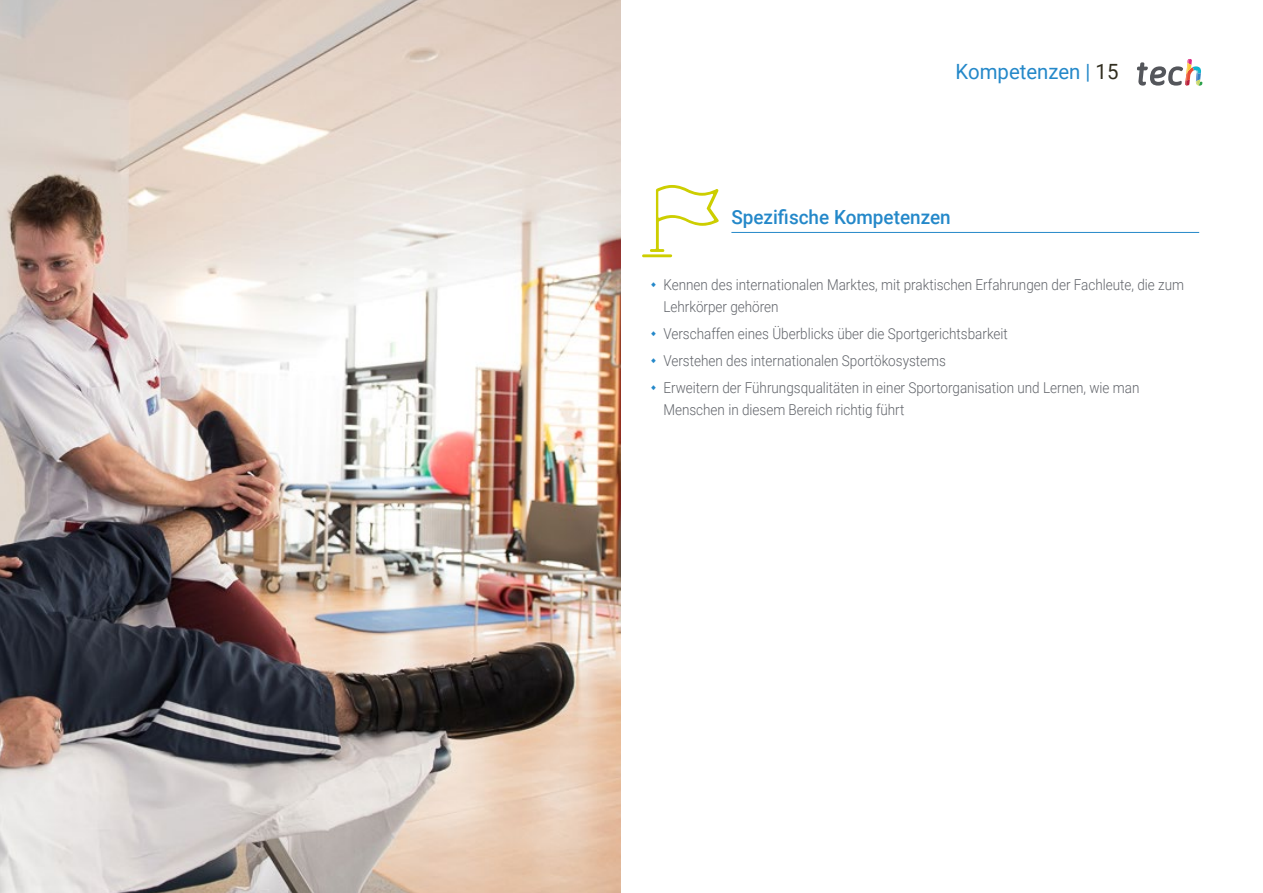
<style>
.page{position:relative;width:1263px;height:893px;background:#fff}
.page>*{position:absolute;margin:0;border:0;box-sizing:border-box;transform-origin:0 0}
.t1{font:21px "Roboto";color:#2488c9}
.t2{font:500 19.5px "Roboto";color:#2488c9}
.t3{font:300 15px/26.7px "Roboto";color:#61646a;scale:.9 1}
.s1{color:#312e20}
</style>
<div class="page">
<hr style="left:731px;top:232px;width:468px;height:1px;background:#2488c9">
<hr style="left:642px;top:254px;width:30px;height:3px;background:#cdce00">
<svg style="left:650px;top:185px;width:69px;height:67px"></svg>
<img style="left:0;top:0;width:621px;height:893px">
<svg style="left:1137px;top:59px;width:65px;height:27px"></svg>
<h1 class="t1" style="left:955px;top:57px;width:164px">Kompetenzen | <span class="s1">15</span></h1>
<h2 class="t2" style="left:731px;top:203px;width:221px">Spezifische Kompetenzen</h2>
<p class="t3" style="left:663px;top:273px;width:580px;line-height:22.5px">Kennen des internationalen Marktes, mit praktischen Erfahrungen der Fachleute, die zum<br>Lehrkörper gehören</p>
<p class="t3" style="left:663px;top:320px;width:530px">Verschaffen eines Überblicks über die Sportgerichtsbarkeit<br>Verstehen des internationalen Sportökosystems<br>Erweitern der Führungsqualitäten in einer Sportorganisation und Lernen, wie man</p>
<p class="t3" style="left:663px;top:396px;width:269px">Menschen in diesem Bereich richtig führt</p>
</div>
